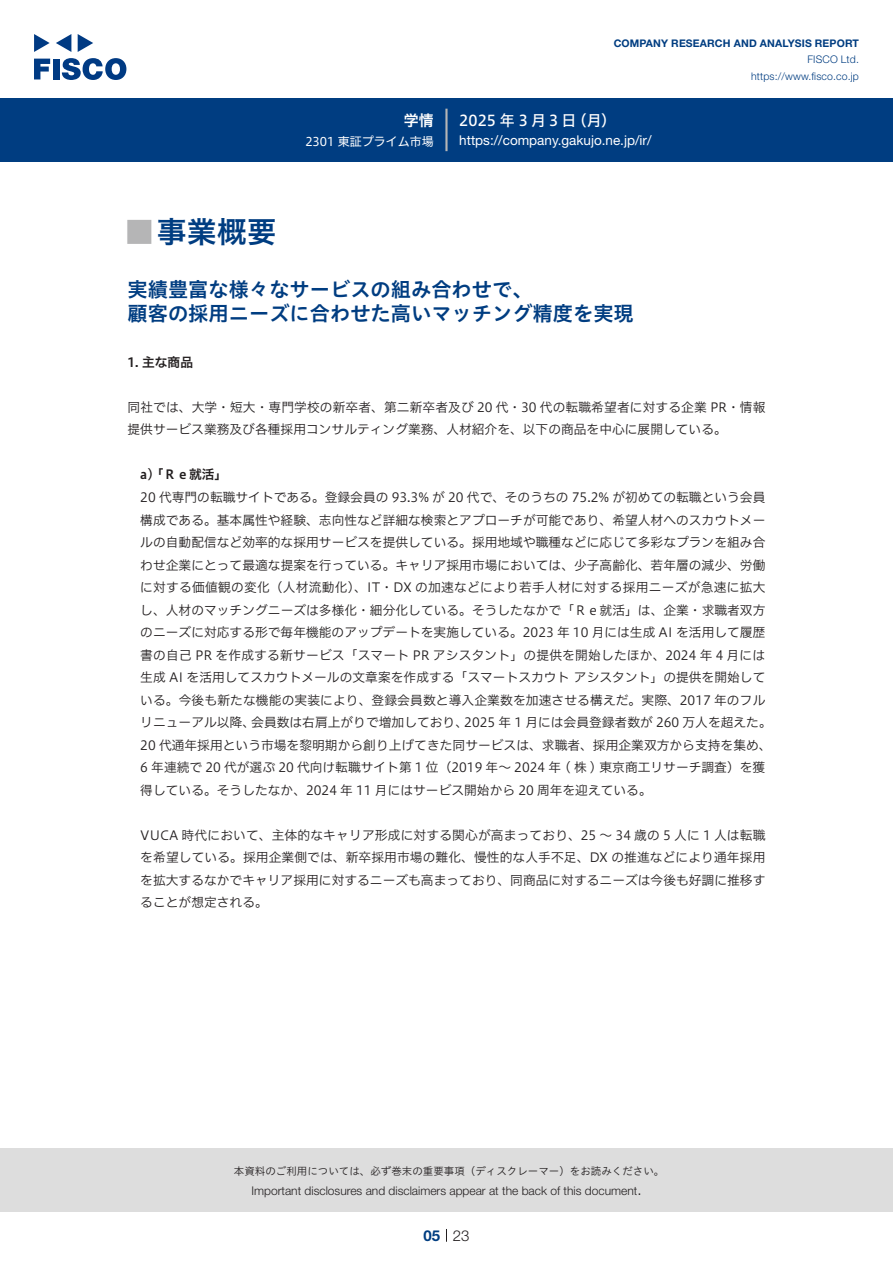
<style>
.page{position:relative;width:893px;height:1263px;background:#fff}
.page>*{position:absolute;margin:0;border:0;box-sizing:border-box;transform-origin:0 0}
.t1{font:30px "Hiragino UD Sans Std N W6";color:#003d81}
.t2{font:24px "Hiragino UD Sans Std N W6";color:#b5b5b6}
.中タイトル{font:20.25px/24px "Hiragino UD Sans Std W6";color:#003d81}
.t3{font:15px "Hiragino UD Sans F Std N W5";letter-spacing:.21em;color:#fff}
.t4{font:300 15px "Helvetica Neue LT Std";color:#231f20}
.t5{font:15px "Hiragino UD Sans F Std N W6";color:#fff}
.t6{font:700 15px "Helvetica Neue LT Std";color:#003d81}
.t7{font:13.5px "Helvetica Neue LT Std";color:#fff}
.本文3mm{font:12.75px/22.5px "Hiragino UD Sans F Std N W3";color:#231f20}
.本文{font:12.75px/22.5px "Hiragino UD Sans F Std N W3";color:#231f20}
.本文3mm-2{font:12.75px "Hiragino UD Sans F Std N W3";letter-spacing:.02em;color:#231f20}
.小タイトル3mm{font:12.75px "Hiragino UD Sans F Std N W6";color:#231f20}
.小タイトル{font:12.75px "Hiragino UD Sans F Std N W6";color:#231f20}
.t8{font:300 12px "Helvetica Neue LT Std";color:#231f20}
.t9{font:12px "Hiragino UD Sans F Std N W4";color:#fff}
.t10{font:10.5px "Hiragino UD Sans Std W3";color:#231f20}
.t11{font:700 10.5px "Helvetica Neue LT Std";letter-spacing:.015em;color:#003d81}
.t12{font:300 10.5px/16.5px "Helvetica Neue LT Std";letter-spacing:.015em;color:#003d81;text-align:right}
</style>
<div class="page">
<div style="left:0;top:1148px;width:893px;height:64px;background:#ddd"></div>
<svg style="left:34px;top:59px;width:16px;height:20px"></svg>
<div style="left:53px;top:59px;width:6px;height:20px;background:#003a83"></div>
<svg style="left:62px;top:58px;width:64px;height:22px"></svg>
<svg style="left:34px;top:34px;width:16px;height:18px"></svg>
<svg style="left:78px;top:34px;width:15px;height:18px"></svg>
<svg style="left:56px;top:34px;width:15px;height:18px"></svg>
<div style="left:0;top:98px;width:893px;height:64px;background:#003d81"></div>
<hr style="left:445px;top:109px;width:3px;height:42px;background:#b5b5b6">
<svg style="left:446px;top:1229px;width:1px;height:13px"></svg>
<p class="t5" style="left:404px;top:109px;width:31px">学情</p>
<p class="t9" style="left:305px;top:132px;width:130px">2301 東証プライム市場</p>
<p class="t11" style="left:614px;top:37px;width:247px">COMPANY RESEARCH AND ANALYSIS REPORT</p>
<p class="t12" style="left:751px;top:51px;width:109px">FISCO Ltd. https://www.fisco.co j p.</p>
<p class="t3" style="left:459px;top:109px;width:119px">2025年3月3日</p>
<p class="t3" style="left:572px;top:109px;width:46px">（月(</p>
<p class="t7" style="left:459px;top:132px;width:194px">https://company.gakujo. n e j p. /i r/</p>
<p class="t1" style="left:157px;top:209px;width:121px">事業概要</p>
<p class="t2" style="left:128px;top:213px;width:25px">█</p>
<p class="中タイトル" style="left:128px;top:276px;width:508px">実績豊富な様々なサービスの組み合わせで、<br>顧客の採用ニーズに合わせた高いマッチング精度を実現</p>
<p class="小タイトル" style="left:128px;top:352px;width:67px">1. 主な商品</p>
<p class="本文" style="left:128px;top:395px;width:639px">同社では、大学・短大・専門学校の新卒者、第二新卒者及び 20 代・30 代の転職希望者に対する企業 PR・情報提供サービス業務及び各種採用コンサルティング業務、人材紹介を、以下の商品を中心に展開している。</p>
<p class="小タイトル3mm" style="left:140px;top:465px;width:89px">a) 「Ｒｅ就活「</p>
<p class="本文3mm" style="left:140px;top:485px;width:627px">20 代専門の転職サイトである。登録会員の 93.3% が 20 代で、そのうちの 75.2% が初めての転職という会員</p>
<p class="本文3mm" style="left:140px;top:508px;width:627px">構成である。基本属性や経験、志向性など詳細な検索とアプローチが可能であり、希望人材へのスカウトメー</p>
<p class="本文3mm" style="left:140px;top:530px;width:627px">ルの自動配信など効率的な採用サービスを提供している。採用地域や職種などに応じて多彩なプランを組み合</p>
<p class="本文3mm" style="left:140px;top:553px;width:627px">わせ企業にとって最適な提案を行っている。キャリア採用市場においては、少子高齢化、若年層の減少、労働</p>
<p class="本文3mm-2" style="left:140px;top:578px;width:627px">に対する価値観の変化（人材流動化）、IT・DX の加速などにより若手人材に対する採用ニーズが急速に拡大</p>
<p class="本文3mm" style="left:140px;top:598px;width:627px">し、人材のマッチングニーズは多様化・細分化している。そうしたなかで「Ｒｅ就活」は、企業・求職者双方</p>
<p class="本文3mm" style="left:140px;top:620px;width:627px">のニーズに対応する形で毎年機能のアップデートを実施している。2023 年 10 月には生成 AI を活用して履歴</p>
<p class="本文3mm" style="left:140px;top:643px;width:626px">書の自己 PR を作成する新サービス「スマート PR アシスタント」の提供を開始したほか、2024 年 4 月には</p>
<p class="本文3mm" style="left:140px;top:665px;width:627px">生成 AI を活用してスカウトメールの文章案を作成する「スマートスカウトアシスタント」の提供を開始して</p>
<p class="本文3mm" style="left:140px;top:688px;width:627px">いる。今後も新たな機能の実装により、登録会員数と導入企業数を加速させる構えだ。実際、2017 年のフル</p>
<p class="本文3mm" style="left:464px;top:710px;width:309px">2025 年 1 月には会員登録者数が 260 万人を超えた。</p>
<p class="本文3mm" style="left:251px;top:710px;width:218px">会員数は右肩上がりで増加しており、</p>
<p class="本文3mm" style="left:140px;top:710px;width:633px">リニューアル以降、<br>20 代通年採用という市場を黎明期から創り上げてきた同サービスは、求職者、採用企業双方から支持を集め、6 年連続で 20 代が選ぶ 20 代向け転職サイト第 1 位（2019 年〜 2024 年 ( 株 ) 東京商工リサーチ調査）を獲得している。そうしたなか、2024 年 11 月にはサービス開始から 20 周年を迎えている。</p>
<p class="本文3mm" style="left:140px;top:823px;width:627px;text-align:justify">VUCA 時代において、主体的なキャリア形成に対する関心が高まっており、25 ～ 34 歳の 5 人に 1 人は転職を希望している。採用企業側では、新卒採用市場の難化、慢性的な人手不足、DX の推進などにより通年採用を拡大するなかでキャリア採用に対するニーズも高まっており、同商品に対するニーズは今後も好調に推移することが想定される。</p>
<p class="t10" style="left:234px;top:1163px;width:432px">本資料のご利用については、必ず巻末の重要事項（ディスクレーマー）をお読みください。</p>
<p class="t4" style="left:637px;top:1180px;width:6px">.</p>
<p class="t8" style="left:251px;top:1183px;width:387px">Important disclosures and disclaimers appear at the back of this document</p>
<p class="t6" style="left:423px;top:1226px;width:18px">05</p>
<p class="t4" style="left:453px;top:1226px;width:18px">23</p>
</div>
